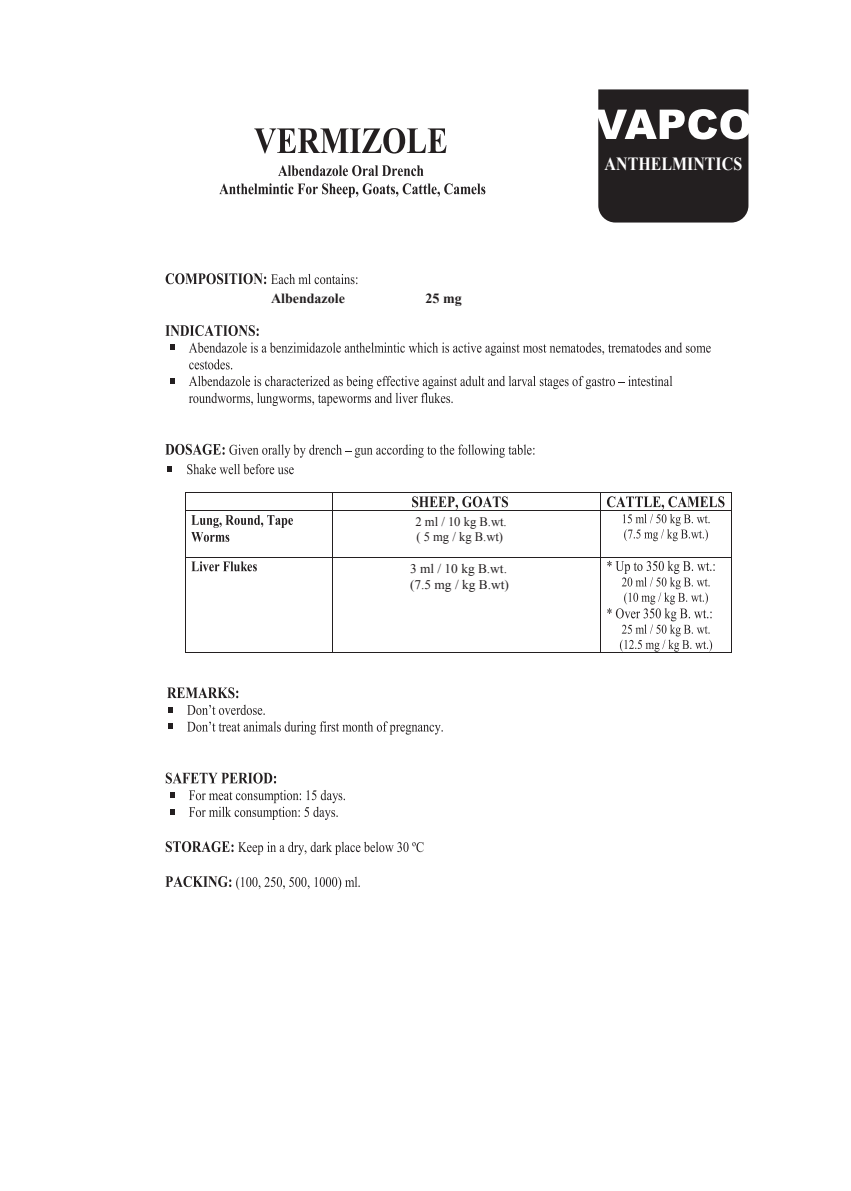
<style>
.page{position:relative;width:851px;height:1191px;background:#fff}
.page>*{position:absolute;margin:0;border:0;box-sizing:border-box;transform-origin:0 0}
.t1{font:700 18.6px "Times New Roman";color:#fff;scale:.86 1}
.t2{font:700 14px "Times New Roman";color:#231f20}
.t3{font:13.2px/15.8px "Times New Roman";color:#231f20}
.t4{font:13px/15.6px "Times New Roman";color:#231f20}
</style>
<div class="page">
<svg style="left:598px;top:89px;width:151px;height:133px;background:#413e3f"></svg>
<svg style="left:254px;top:128px;width:192px;height:26px"></svg>
<svg style="left:278px;top:165px;width:145px;height:11px"></svg>
<svg style="left:219px;top:183px;width:266px;height:14px"></svg>
<svg style="left:165px;top:273px;width:192px;height:11px"></svg>
<svg style="left:165px;top:325px;width:94px;height:11px"></svg>
<svg style="left:170px;top:344px;width:4px;height:6px"></svg>
<svg style="left:189px;top:342px;width:521px;height:27px"></svg>
<svg style="left:170px;top:378px;width:4px;height:5px"></svg>
<svg style="left:189px;top:376px;width:483px;height:30px"></svg>
<svg style="left:165px;top:444px;width:369px;height:14px"></svg>
<svg style="left:167px;top:466px;width:5px;height:5px"></svg>
<svg style="left:187px;top:464px;width:107px;height:10px"></svg>
<svg style="left:412px;top:496px;width:96px;height:14px"></svg>
<hr style="left:185px;top:492px;width:147px;height:1px;background:#231f20">
<hr style="left:332px;top:492px;width:268px;height:1px;background:#231f20">
<hr style="left:600px;top:492px;width:131px;height:1px;background:#231f20">
<svg style="left:607px;top:496px;width:117px;height:45px"></svg>
<svg style="left:185px;top:493px;width:108px;height:49px"></svg>
<hr style="left:185px;top:510px;width:147px;height:1px;background:#231f20">
<svg style="left:332px;top:493px;width:1px;height:17px"></svg>
<hr style="left:332px;top:510px;width:268px;height:1px;background:#231f20">
<svg style="left:600px;top:493px;width:1px;height:17px"></svg>
<hr style="left:600px;top:510px;width:131px;height:1px;background:#231f20">
<svg style="left:731px;top:492px;width:1px;height:19px"></svg>
<hr style="left:185px;top:511px;width:1px;height:46px;background:#231f20">
<hr style="left:332px;top:511px;width:1px;height:46px;background:#231f20">
<hr style="left:600px;top:511px;width:1px;height:46px;background:#231f20">
<hr style="left:731px;top:511px;width:1px;height:46px;background:#231f20">
<svg style="left:607px;top:561px;width:107px;height:90px"></svg>
<svg style="left:191px;top:561px;width:66px;height:10px"></svg>
<hr style="left:185px;top:557px;width:147px;height:1px;background:#231f20">
<hr style="left:332px;top:557px;width:268px;height:1px;background:#231f20">
<hr style="left:600px;top:557px;width:131px;height:1px;background:#231f20">
<hr style="left:185px;top:557px;width:1px;height:95px;background:#231f20">
<hr style="left:185px;top:652px;width:147px;height:1px;background:#231f20">
<hr style="left:332px;top:557px;width:1px;height:95px;background:#231f20">
<hr style="left:332px;top:652px;width:268px;height:1px;background:#231f20">
<hr style="left:600px;top:557px;width:1px;height:95px;background:#231f20">
<hr style="left:600px;top:652px;width:131px;height:1px;background:#231f20">
<hr style="left:731px;top:557px;width:1px;height:95px;background:#231f20">
<svg style="left:167px;top:687px;width:71px;height:11px"></svg>
<svg style="left:168px;top:707px;width:5px;height:5px"></svg>
<svg style="left:187px;top:704px;width:78px;height:11px"></svg>
<svg style="left:168px;top:723px;width:5px;height:6px"></svg>
<svg style="left:187px;top:721px;width:256px;height:13px"></svg>
<svg style="left:166px;top:772px;width:110px;height:11px"></svg>
<svg style="left:170px;top:792px;width:4px;height:5px"></svg>
<svg style="left:170px;top:809px;width:4px;height:5px"></svg>
<svg style="left:189px;top:790px;width:156px;height:30px"></svg>
<svg style="left:166px;top:841px;width:257px;height:14px"></svg>
<svg style="left:165px;top:876px;width:195px;height:14px"></svg>
<p class="t2" style="left:271px;top:288px;width:75px">Albendazole</p>
<p class="t2" style="left:425px;top:288px;width:38px">25 mg</p>
<p class="t4" style="left:415px;top:513px;width:93px">2 ml / 10 kg B.wt. ( 5 mg / kg B.wt)</p>
<p class="t3" style="left:410px;top:561px;width:100px">3 ml / 10 kg B.wt. (7.5 mg / kg B.wt)</p>
<h1 class="t1" style="left:604px;top:151px;width:161px">ANTHELMINTICS</h1>
</div>
